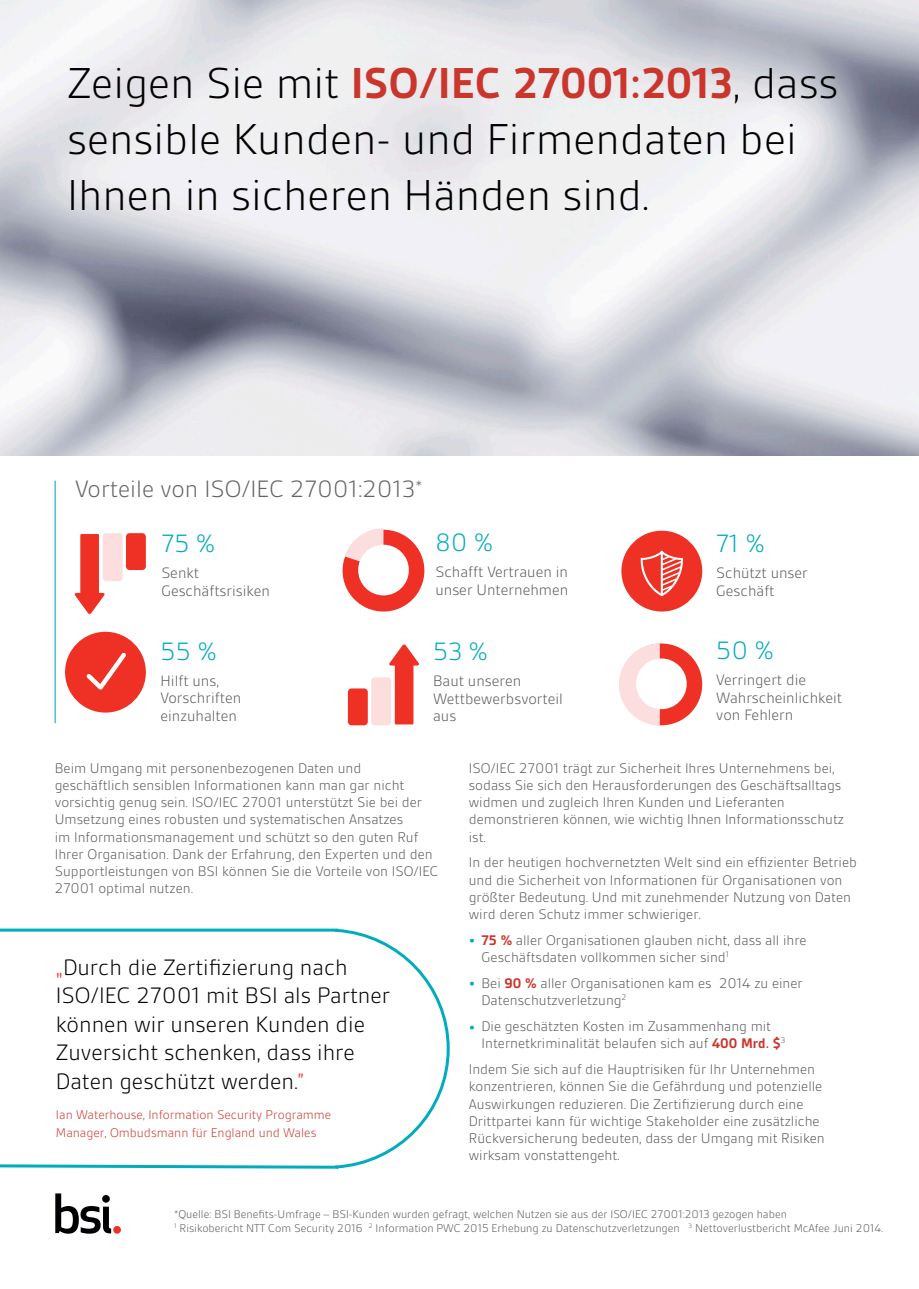
<style>
.page{position:relative;width:919px;height:1289px;background:#fff}
.page>*{position:absolute;margin:0;border:0;box-sizing:border-box;transform-origin:0 0}
.t1{font:300 46.5px/55.8px "BSI Gesta";color:#000}
.t2{font:300 27px "BSI Gesta";color:#00acbd}
.t3{font:300 25.5px "BSI Gesta";color:#636466}
.t4{font:300 24px/28.5px "BSI Gesta";color:#000}
.t5{font:300 16.2px/17.7px "BSI Gesta";color:#58595b}
.t6{font:300 15px/17.2px "BSI Gesta";color:#58595b}
.t7{font:300 13.5px/18px "BSI Gesta";color:#ca352c}
.t8{font:300 12px/14.4px "BSI Gesta";color:#58595b}
.s1{font-weight:700;color:#ca352c}
.s2{font-size:21px}
.s3{font-weight:700;font-size:16.5px;color:#00acbd}
.s4{color:#ee3124}
</style>
<div class="page">
<img style="left:0;top:0;width:918px;height:455px">
<hr style="left:54px;top:480px;width:2px;height:243px;background:#00acbd">
<svg style="left:0;top:928px;width:450px;height:241px"></svg>
<svg style="left:55px;top:1193px;width:56px;height:40px"></svg>
<svg style="left:113px;top:1225px;width:8px;height:8px"></svg>
<div style="left:103px;top:533px;width:20px;height:48px;background:#fcdede;border-radius:4px"></div>
<div style="left:126px;top:533px;width:20px;height:37px;background:#ee3124;border-radius:4px"></div>
<svg style="left:74px;top:534px;width:31px;height:80px"></svg>
<div style="left:621px;top:530px;width:81px;height:81px;background:#ee3124;border-radius:50%"></div>
<svg style="left:640px;top:550px;width:43px;height:46px"></svg>
<div style="left:371px;top:677px;width:20px;height:48px;background:#fcdede;border-radius:4px"></div>
<div style="left:348px;top:688px;width:20px;height:37px;background:#ee3124;border-radius:4px"></div>
<svg style="left:388px;top:644px;width:31px;height:80px"></svg>
<div style="left:342px;top:529px;width:82px;height:82px;background:#ee3124;border-radius:50%"></div>
<svg style="left:344px;top:528px;width:39px;height:33px"></svg>
<div style="left:358px;top:544px;width:51px;height:51px;background:#fff;border-radius:50%"></div>
<div style="left:620px;top:643px;width:82px;height:82px;background:#ee3124;border-radius:50%"></div>
<svg style="left:619px;top:643px;width:40px;height:82px"></svg>
<div style="left:636px;top:658px;width:50px;height:51px;background:#fff;border-radius:50%"></div>
<div style="left:65px;top:631px;width:81px;height:81px;background:#ee3124;border-radius:50%"></div>
<svg style="left:86px;top:652px;width:40px;height:38px"></svg>
<h1 class="t1" style="left:67px;top:56px;width:772px">Zeigen Sie mit <span class="s1">ISO/IEC 27001:2013</span>, dass sensible Kunden- und Firmendaten bei<br>Ihnen in sicheren Händen sind.</h1>
<h3 class="t3" style="left:75px;top:475px;width:349px">Vorteile von ISO/IEC 27001:2013<span class="s2">*</span></h3>
<h2 class="t2" style="left:161px;top:529px;width:55px">75 %</h2>
<p class="t5" style="left:161px;top:564px;width:110px">Senkt<br>Geschäftsrisiken</p>
<h2 class="t2" style="left:435px;top:528px;width:59px">80 %</h2>
<p class="t5" style="left:435px;top:563px;width:134px">Schafft Vertrauen in unser Unternehmen</p>
<h2 class="t2" style="left:160px;top:637px;width:58px">55 %</h2>
<p class="t5" style="left:160px;top:671px;width:82px">Hilft uns,<br>Vorschriften einzuhalten</p>
<h2 class="t2" style="left:433px;top:637px;width:56px">53 %</h2>
<p class="t5" style="left:433px;top:672px;width:131px">Baut unseren<br>Wettbewerbsvorteil aus</p>
<h2 class="t2" style="left:716px;top:529px;width:50px">71 %</h2>
<p class="t5" style="left:716px;top:564px;width:93px">Schützt unser<br>Geschäft</p>
<h2 class="t2" style="left:716px;top:636px;width:59px">50 %</h2>
<p class="t5" style="left:716px;top:671px;width:127px">Verringert die<br>Wahrscheinlichkeit von Fehlern</p>
<p class="t6" style="left:55px;top:759px;width:385px">Beim Umgang mit personenbezogenen Daten und geschäftlich sensiblen Informationen kann man gar nicht vorsichtig genug sein. ISO/IEC 27001 unterstützt Sie bei der Umsetzung eines robusten und systematischen Ansatzes<br>im Informationsmanagement und schützt so den guten Ruf Ihrer Organisation. Dank der Erfahrung, den Experten und den Supportleistungen von BSI können Sie die Vorteile von ISO/IEC 27001 optimal nutzen.</p>
<p class="t6" style="left:469px;top:759px;width:376px">ISO/IEC 27001 trägt zur Sicherheit Ihres Unternehmens bei, sodass Sie sich den Herausforderungen des Geschäftsalltags widmen und zugleich Ihren Kunden und Lieferanten demonstrieren können, wie wichtig Ihnen Informationsschutz ist.</p>
<p class="t6" style="left:469px;top:854px;width:389px">In der heutigen hochvernetzten Welt sind ein effizienter Betrieb und die Sicherheit von Informationen für Organisationen von größter Bedeutung. Und mit zunehmender Nutzung von Daten wird deren Schutz immer schwieriger.</p>
<p class="t6" style="left:481px;top:931px;width:326px;text-indent:-13px"><span class="s3">•</span> <span class="s1">75 %</span> aller Organisationen glauben nicht, dass all ihre<br>Geschäftsdaten vollkommen sicher sind<sup>1</sup></p>
<p class="t6" style="left:481px;top:974px;width:322px;text-indent:-13px"><span class="s3">•</span> Bei <span class="s1">90 %</span> aller Organisationen kam es 2014 zu einer<br>Datenschutzverletzung<sup>2</sup></p>
<p class="t6" style="left:481px;top:1017px;width:305px;text-indent:-13px"><span class="s3">•</span> Die geschätzten Kosten im Zusammenhang mit<br>Internetkriminalität belaufen sich auf <span class="s1">400 Mrd. $</span><sup>3</sup></p>
<p class="t6" style="left:469px;top:1060px;width:357px">Indem Sie sich auf die Hauptrisiken für Ihr Unternehmen konzentrieren, können Sie die Gefährdung und potenzielle Auswirkungen reduzieren. Die Zertifizierung durch eine Drittpartei kann für wichtige Stakeholder eine zusätzliche Rückversicherung bedeuten, dass der Umgang mit Risiken wirksam vonstattengeht.</p>
<h3 class="t4" style="left:56px;top:952px;width:336px"><span class="s4">„</span>Durch die Zertifizierung nach<br>ISO/IEC 27001 mit BSI als Partner können wir unseren Kunden die<br>Zuversicht schenken, dass ihre<br>Daten geschützt werden.<span class="s4">”</span></h3>
<p class="t7" style="left:56px;top:1106px;width:277px">Ian Waterhouse, Information Security Programme<br>Manager, Ombudsmann für England und Wales</p>
<p class="t8" style="left:174px;top:1206px;width:710px">*Quelle: BSI Benefits-Umfrage – BSI-Kunden wurden gefragt, welchen Nutzen sie aus der ISO/IEC 27001:2013 gezogen haben<br><sup>1</sup> Risikobericht NTT Com Security 2016 <sup>2</sup> Information PWC 2015 Erhebung zu Datenschutzverletzungen <sup>3</sup> Nettoverlustbericht McAfee Juni 2014.</p>
</div>
